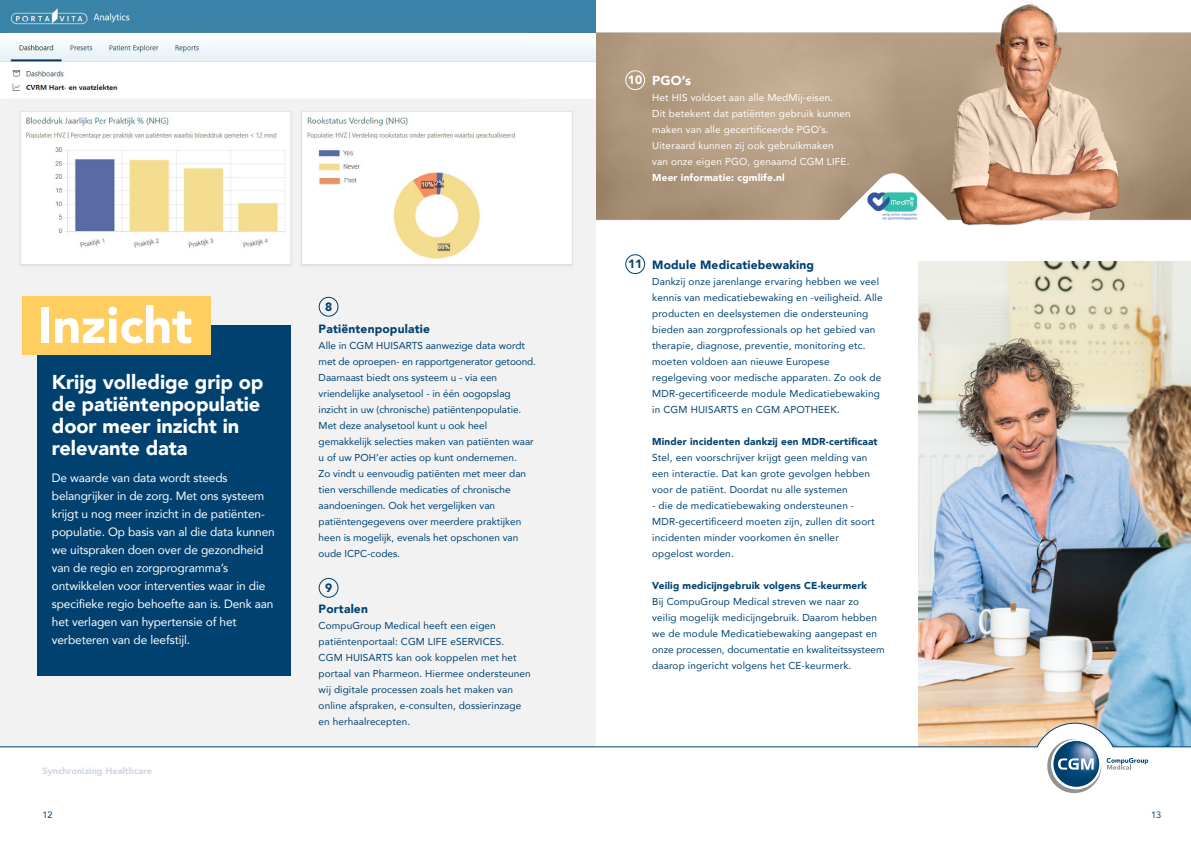
<style>
.page{position:relative;width:1191px;height:842px;background:#fff}
.page>*{position:absolute;margin:0;border:0;box-sizing:border-box;transform-origin:0 0}
.t1{font:900 50px "Avenir";color:#fff}
.t2{font:900 20px/22px "Avenir";letter-spacing:-.005em;color:#fff}
.t3{font:900 13px "Avenir";color:#fff}
.t4{font:12px/18px "Avenir";letter-spacing:-.01em;color:#fff}
.t5{font:900 12px "Avenir";letter-spacing:.015em;color:#004170}
.t6{font:900 12px "Avenir";color:#fff}
.t7{font:10px/16px "Avenir";letter-spacing:.01em;color:#004170}
.t8{font:10px/16px "Avenir";letter-spacing:.015em;color:#fff}
.t9{font:900 10px "Avenir";letter-spacing:.015em;color:#004170}
.t10{font:900 10px "Avenir";letter-spacing:.015em;color:#fff}
.t11{font:900 9.2px "Avenir";color:#d0d7e7}
.t12{font:9.2px "Avenir";color:#004170}
</style>
<div class="page">
<img style="left:595px;top:0;width:596px;height:261px">
<div style="left:0;top:239px;width:595px;height:510px;background:#f2f2f2"></div>
<svg style="left:834px;top:171px;width:118px;height:60px"></svg>
<div style="left:0;top:0;width:595px;height:277px;background:#f2f2f2"></div>
<img style="left:7px;top:6px;width:566px;height:260px">
<img style="left:527px;top:6px;width:68px;height:98px">
<img style="left:0;top:6px;width:7px;height:92px">
<div style="left:38px;top:326px;width:253px;height:350px;background:#004170"></div>
<img style="left:918px;top:261px;width:273px;height:461px">
<div style="left:22px;top:296px;width:188px;height:59px;background:#fece61"></div>
<img style="left:866px;top:191px;width:55px;height:30px">
<div style="left:319px;top:297px;width:19px;height:20px;border:1px solid #004170;border-radius:50%"></div>
<div style="left:319px;top:578px;width:19px;height:20px;border:1px solid #004170;border-radius:50%"></div>
<div style="left:625px;top:254px;width:20px;height:20px;border:1px solid #004170;border-radius:50%"></div>
<div style="left:625px;top:70px;width:20px;height:20px;border:1px solid #fff;border-radius:50%"></div>
<div style="left:0;top:0;width:595px;height:6px;background:#3a84a9"></div>
<svg style="left:0;top:722px;width:1191px;height:40px"></svg>
<svg style="left:1043px;top:737px;width:105px;height:56px"></svg>
<h1 class="t1" style="left:38px;top:283px;width:156px">Inzicht</h1>
<p class="t5" style="left:325px;top:296px;width:9px">8</p>
<p class="t5" style="left:319px;top:319px;width:113px">Patiëntenpopulatie</p>
<p class="t7" style="left:319px;top:337px;width:219px">Alle in CGM HUISARTS aanwezige data wordt met de oproepen- en rapportgenerator getoond.<br>Daarnaast biedt ons systeem u - via een vriendelijke analysetool - in één oogopslag inzicht in uw (chronische) patiëntenpopulatie.<br>Met deze analysetool kunt u ook heel gemakkelijk selecties maken van patiënten waar u of uw POH’er acties op kunt ondernemen.<br>Zo vindt u eenvoudig patiënten met meer dan tien verschillende medicaties of chronische aandoeningen. Ook het vergelijken van patiëntengegevens over meerdere praktijken heen is mogelijk, evenals het opschonen van oude ICPC-codes.</p>
<h2 class="t2" style="left:52px;top:371px;width:213px">Krijg volledige grip op de patiëntenpopulatie door meer inzicht in relevante data</h2>
<p class="t4" style="left:52px;top:468px;width:224px">De waarde van data wordt steeds belangrijker in de zorg. Met ons systeem krijgt u nog meer inzicht in de patiënten&shy;populatie. Op basis van al die data kunnen we uitspraken doen over de gezondheid van de regio en zorgprogramma’s ontwikkelen voor interventies waar in die specifieke regio behoefte aan is. Denk aan het verlagen van hypertensie of het verbeteren van de leefstijl.</p>
<p class="t5" style="left:325px;top:578px;width:9px">9</p>
<p class="t5" style="left:319px;top:599px;width:51px">Portalen</p>
<p class="t7" style="left:319px;top:617px;width:213px">CompuGroup Medical heeft een eigen patiëntenportaal: CGM LIFE eSERVICES.<br>CGM HUISARTS kan ook koppelen met het portaal van Pharmeon. Hiermee ondersteunen wij digitale processen zoals het maken van online afspraken, e-consulten, dossierinzage en herhaalrecepten.</p>
<p class="t6" style="left:628px;top:70px;width:16px">10</p>
<h3 class="t3" style="left:652px;top:69px;width:40px">PGO’s</h3>
<p class="t8" style="left:652px;top:89px;width:200px">Het HIS voldoet aan alle MedMij-eisen.<br>Dit betekent dat patiënten gebruik kunnen maken van alle gecertificeerde PGO’s.<br>Uiteraard kunnen zij ook gebruikmaken van onze eigen PGO, genaamd CGM LIFE.</p>
<p class="t10" style="left:652px;top:169px;width:134px">Meer informatie: cgmlife.nl</p>
<p class="t5" style="left:628px;top:254px;width:16px">11</p>
<p class="t5" style="left:652px;top:255px;width:163px">Module Medicatiebewaking</p>
<p class="t7" style="left:652px;top:273px;width:232px">Dankzij onze jarenlange ervaring hebben we veel kennis van medicatiebewaking en -veiligheid. Alle producten en deelsystemen die ondersteuning bieden aan zorgprofessionals op het gebied van therapie, diagnose, preventie, monitoring etc. moeten voldoen aan nieuwe Europese regelgeving voor medische apparaten. Zo ook de MDR-gecertificeerde module Medicatiebewaking in CGM HUISARTS en CGM APOTHEEK.</p>
<p class="t9" style="left:652px;top:433px;width:227px">Minder incidenten dankzij een MDR-certificaat</p>
<p class="t7" style="left:652px;top:449px;width:219px">Stel, een voorschrijver krijgt geen melding van een interactie. Dat kan grote gevolgen hebben voor de patiënt. Doordat nu alle systemen</p>
<p class="t7" style="left:652px;top:497px;width:224px">- die de medicatiebewaking ondersteunen - MDR-gecertificeerd moeten zijn, zullen dit soort incidenten minder voorkomen én sneller opgelost worden.</p>
<p class="t9" style="left:652px;top:577px;width:216px">Veilig medicijngebruik volgens CE-keurmerk</p>
<p class="t7" style="left:652px;top:593px;width:234px">Bij CompuGroup Medical streven we naar zo veilig mogelijk medicijngebruik. Daarom hebben we de module Medicatiebewaking aangepast en onze processen, documentatie en kwaliteitssysteem daarop ingericht volgens het CE-keurmerk.</p>
<p class="t11" style="left:43px;top:763px;width:111px">Synchronizing Healthcare</p>
<p class="t12" style="left:43px;top:807px;width:12px">12</p>
<p class="t12" style="left:1151px;top:807px;width:12px">13</p>
</div>
